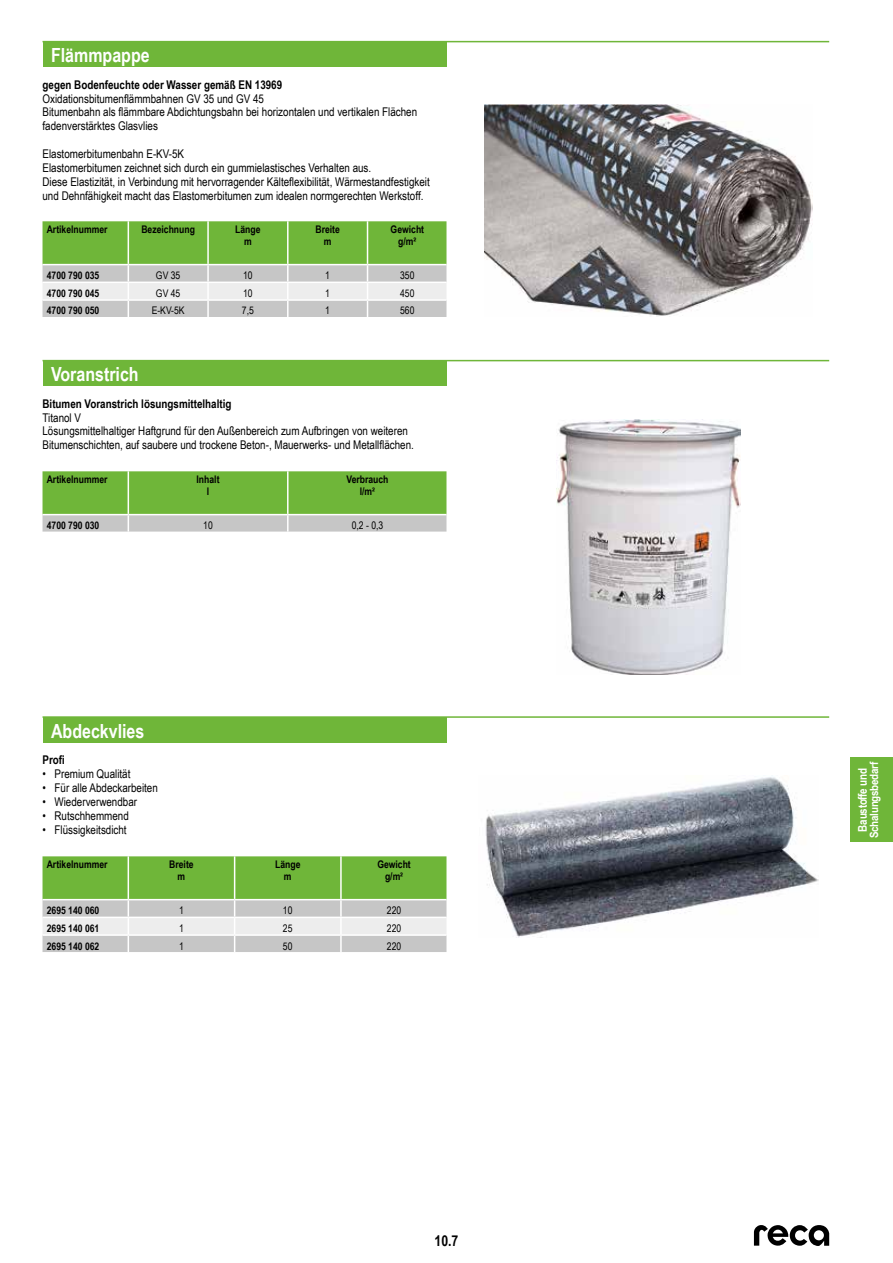
<style>
.page{position:relative;width:893px;height:1263px;background:#fff}
.page>*{position:absolute;margin:0;border:0;box-sizing:border-box;transform-origin:0 0}
.t1{font:700 19.5px "Arial Narrow";color:#fff}
.t2{font:700 15px "Arial Narrow";color:#000}
.t3{font:12px/14px "Arial Narrow";color:#000}
.t4{font:700 12px "Arial Narrow";color:#000}
.t5{font:700 12px "Arial Narrow";letter-spacing:-.02em;color:#fff}
.t6{font:700 11.4px "Arial Narrow";letter-spacing:-.02em;color:#fff;scale:1.05 1}
.t7{font:700 10.5px/12px "Arial Narrow";color:#000;text-align:center}
.t8{font:10.5px "Arial Narrow";color:#000}
</style>
<div class="page">
<svg style="left:754px;top:1225px;width:75px;height:21px"></svg>
<div style="left:850px;top:758px;width:43px;height:84px;background:#6fb639"></div>
<hr style="left:43px;top:41px;width:786px;height:1px;background:#6fb639">
<div style="left:43px;top:42px;width:403px;height:25px;background:#6fb639"></div>
<svg style="left:43px;top:221px;width:403px;height:96px;background:#aac992"></svg>
<img style="left:485px;top:104px;width:327px;height:212px">
<hr style="left:43px;top:360px;width:786px;height:1px;background:#6fb639">
<div style="left:43px;top:361px;width:403px;height:25px;background:#6fb639"></div>
<svg style="left:43px;top:471px;width:403px;height:61px;background:#8cbd66"></svg>
<img style="left:557px;top:419px;width:183px;height:255px">
<hr style="left:43px;top:716px;width:786px;height:2px;background:#6fb639">
<div style="left:43px;top:717px;width:403px;height:25px;background:#6fb639"></div>
<svg style="left:43px;top:856px;width:403px;height:96px;background:#a9c892"></svg>
<img style="left:485px;top:777px;width:334px;height:160px">
<h1 class="t1" style="left:51px;top:41px;width:100px">Flämmpappe</h1>
<p class="t4" style="left:43px;top:75px;width:241px">gegen Bodenfeuchte oder Wasser gemäß EN 13969</p>
<p class="t3" style="left:43px;top:91px;width:376px">Oxidationsbitumenflämmbahnen GV 35 und GV 45<br>Bitumenbahn als flämmbare Abdichtungsbahn bei horizontalen und vertikalen Flächen fadenverstärktes Glasvlies</p>
<p class="t3" style="left:43px;top:147px;width:389px">Elastomerbitumenbahn E-KV-5K<br>Elastomerbitumen zeichnet sich durch ein gummielastisches Verhalten aus.<br>Diese Elastizität, in Verbindung mit hervorragender Kälteflexibilität, Wärmestandfestigkeit und Dehnfähigkeit macht das Elastomerbitumen zum idealen normgerechten Werkstoff.</p>
<p class="t7" style="left:47px;top:223px;width:62px">Artikelnummer</p>
<p class="t7" style="left:141px;top:223px;width:55px">Bezeichnung</p>
<p class="t7" style="left:235px;top:223px;width:27px">Länge m</p>
<p class="t7" style="left:315px;top:223px;width:26px">Breite m</p>
<p class="t7" style="left:391px;top:223px;width:35px">Gewicht g/m²</p>
<p class="t7" style="left:47px;top:269px;width:54px">4700 790 035</p>
<p class="t8" style="left:156px;top:268px;width:26px">GV 35</p>
<p class="t8" style="left:243px;top:268px;width:11px">10</p>
<p class="t8" style="left:325px;top:268px;width:6px">1</p>
<p class="t8" style="left:400px;top:268px;width:16px">350</p>
<p class="t7" style="left:47px;top:287px;width:54px">4700 790 045</p>
<p class="t8" style="left:156px;top:285px;width:26px">GV 45</p>
<p class="t8" style="left:243px;top:285px;width:11px">10</p>
<p class="t8" style="left:325px;top:285px;width:6px">1</p>
<p class="t8" style="left:400px;top:285px;width:16px">450</p>
<p class="t7" style="left:47px;top:304px;width:54px">4700 790 050</p>
<p class="t8" style="left:152px;top:303px;width:35px">E-KV-5K</p>
<p class="t8" style="left:242px;top:303px;width:13px">7,5</p>
<p class="t8" style="left:325px;top:303px;width:6px">1</p>
<p class="t8" style="left:400px;top:303px;width:16px">560</p>
<h1 class="t1" style="left:51px;top:360px;width:89px">Voranstrich</h1>
<p class="t4" style="left:43px;top:394px;width:191px">Bitumen Voranstrich lösungsmittelhaltig</p>
<p class="t3" style="left:43px;top:410px;width:373px">Titanol V<br>Lösungsmittelhaltiger Haftgrund für den Außenbereich zum Aufbringen von weiteren<br>Bitumenschichten, auf saubere und trockene Beton-, Mauerwerks- und Metallflächen.</p>
<p class="t7" style="left:47px;top:473px;width:62px">Artikelnummer</p>
<p class="t7" style="left:197px;top:473px;width:24px">Inhalt l</p>
<p class="t7" style="left:346px;top:473px;width:44px">Verbrauch l/m²</p>
<p class="t7" style="left:47px;top:519px;width:54px">4700 790 030</p>
<p class="t8" style="left:203px;top:518px;width:11px">10</p>
<p class="t8" style="left:352px;top:518px;width:33px">0,2 - 0,3</p>
<h1 class="t1" style="left:51px;top:716px;width:95px">Abdeckvlies</h1>
<p class="t4" style="left:43px;top:751px;width:24px">Profi</p>
<p class="t3" style="left:43px;top:766px;width:90px">• Premium Qualität</p>
<p class="t3" style="left:43px;top:780px;width:117px">• Für alle Abdeckarbeiten</p>
<p class="t3" style="left:43px;top:794px;width:96px">• Wiederverwendbar</p>
<p class="t3" style="left:43px;top:808px;width:88px">• Rutschhemmend</p>
<p class="t3" style="left:43px;top:822px;width:86px">• Flüssigkeitsdicht</p>
<p class="t7" style="left:47px;top:858px;width:62px">Artikelnummer</p>
<p class="t7" style="left:169px;top:858px;width:26px">Breite m</p>
<p class="t7" style="left:275px;top:858px;width:27px">Länge m</p>
<p class="t7" style="left:377px;top:858px;width:35px">Gewicht g/m²</p>
<p class="t7" style="left:47px;top:904px;width:54px">2695 140 060</p>
<p class="t8" style="left:179px;top:903px;width:6px">1</p>
<p class="t8" style="left:283px;top:903px;width:11px">10</p>
<p class="t8" style="left:387px;top:903px;width:16px">220</p>
<p class="t7" style="left:47px;top:921px;width:54px">2695 140 061</p>
<p class="t8" style="left:179px;top:920px;width:6px">1</p>
<p class="t8" style="left:283px;top:920px;width:11px">25</p>
<p class="t8" style="left:387px;top:920px;width:16px">220</p>
<p class="t7" style="left:47px;top:939px;width:54px">2695 140 062</p>
<p class="t8" style="left:179px;top:938px;width:6px">1</p>
<p class="t8" style="left:283px;top:938px;width:11px">50</p>
<p class="t8" style="left:387px;top:938px;width:16px">220</p>
<p class="t2" style="left:434px;top:1229px;width:25px">10.7</p>
<p class="t5" style="left:853px;top:831px;width:65px;rotate:-90deg">Baustoffe und</p>
<p class="t6" style="left:865px;top:838px;width:75px;rotate:-90deg">Schalungsbedarf</p>
</div>
